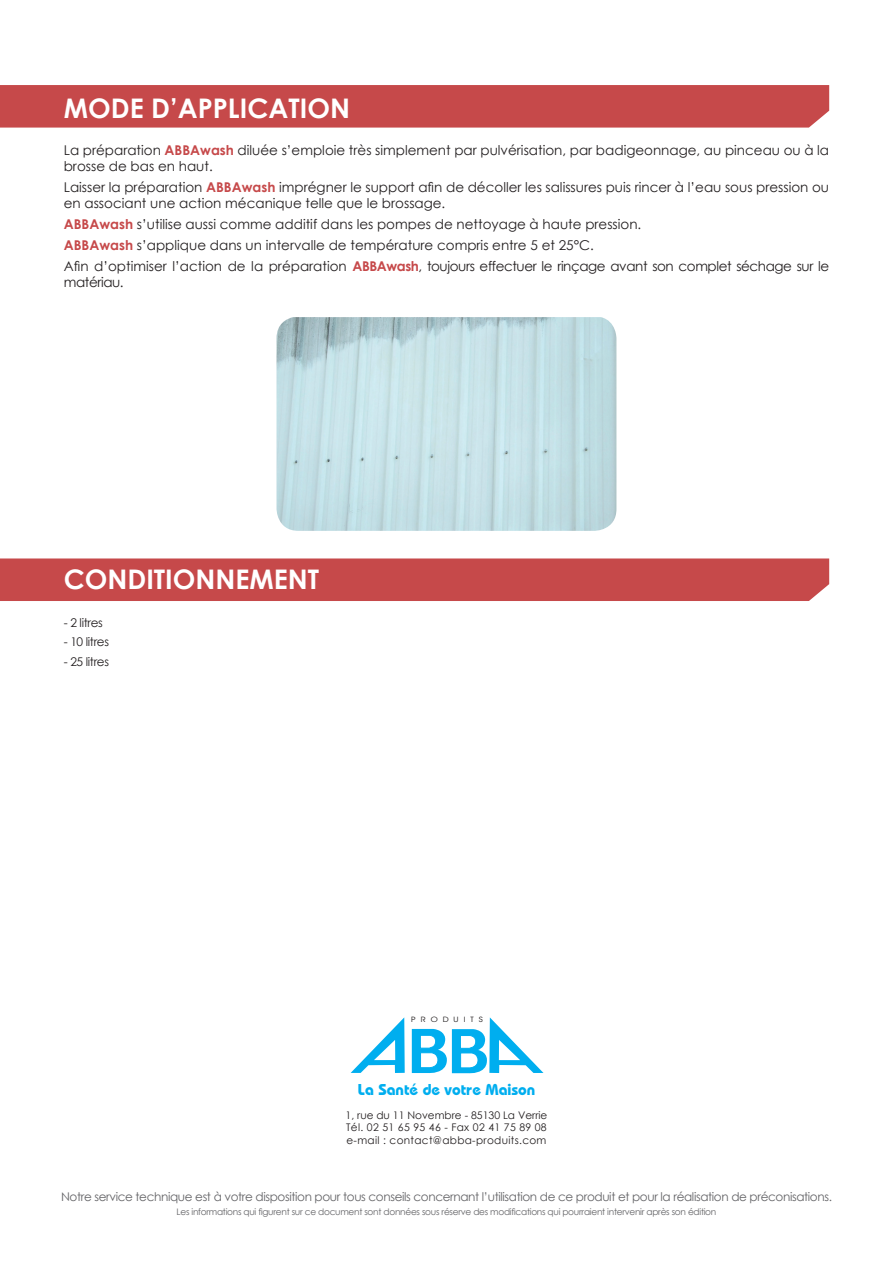
<style>
.page{position:relative;width:893px;height:1263px;background:#fff}
.page>*{position:absolute;margin:0;border:0;box-sizing:border-box;transform-origin:0 0}
.t1{font:700 27px "Century Gothic";color:#fff}
.t2{font:700 15.75px "Bauhaus IT Cby BT";color:#00aeef}
.t3{font:13.5px/16.5px "Century Gothic";color:#231f20}
.t4{font:13.5px "Century Gothic";letter-spacing:-.03em;color:#231f20}
.t5{font:12px "Century Gothic";letter-spacing:-.03em;color:#636366}
.t6{font:12px "Century Gothic";letter-spacing:-.03em;color:#231f20}
.t7{font:10.5px/12.6px "Century Gothic";letter-spacing:.03em;color:#231f20;text-align:justify}
.t8{font:9px "Century Gothic";letter-spacing:-.03em;color:#636366}
.t9{font:7.5px "Avant Garde IT Cby BT";letter-spacing:.565em;color:#231f20;scale:1.19 1}
.s1{font-weight:700;color:#c6494a}
</style>
<div class="page">
<div style="left:0;top:558px;width:829px;height:43px;background:#c6494a"></div>
<div style="left:0;top:85px;width:829px;height:43px;background:#c6494a"></div>
<img style="left:276px;top:317px;width:340px;height:214px">
<svg style="left:351px;top:1017px;width:54px;height:56px"></svg>
<svg style="left:412px;top:1017px;width:131px;height:57px"></svg>
<h1 class="t1" style="left:64px;top:88px;width:283px">MODE d’application</h1>
<p class="t3" style="left:64px;top:141px;width:767px">La préparation <span class="s1">ABBAwash</span> diluée s’emploie très simplement par pulvérisation, par badigeonnage, au pinceau ou à la brosse de bas en haut.</p>
<p class="t3" style="left:64px;top:179px;width:767px">Laisser la préparation <span class="s1">ABBAwash</span> imprégner le support afin de décoller les salissures puis rincer à l’eau sous pression ou en associant une action mécanique telle que le brossage.</p>
<p class="t3" style="left:64px;top:214px;width:767px;line-height:20.7px"><span class="s1">ABBAwash</span> s’utilise aussi comme additif dans les pompes de nettoyage à haute pression.<br><span class="s1">ABBAwash</span> s’applique dans un intervalle de température compris entre 5 et 25°C.<br>Afin d’optimiser l’action de la préparation <span class="s1">ABBAwash</span>, toujours effectuer le rinçage avant son complet séchage sur le</p>
<p class="t4" style="left:64px;top:273px;width:61px">matériau.</p>
<h1 class="t1" style="left:64px;top:559px;width:257px">conditionn ement</h1>
<p class="t6" style="left:64px;top:614px;width:40px">- 2 litres</p>
<p class="t6" style="left:64px;top:633px;width:47px">- 10 litres</p>
<p class="t6" style="left:64px;top:653px;width:47px">- 25 litres</p>
<p class="t9" style="left:411px;top:1014px;width:62px">PRODUITS</p>
<p class="t2" style="left:358px;top:1080px;width:179px">La Santé de votre Maison</p>
<p class="t7" style="left:346px;top:1108px;width:203px">1, rue du 11 Novembre - 85130 La Verrie Tél. 02 51 65 95 46 - Fax 02 41 75 89 08 e-mail : contact@abba-produits.com</p>
<p class="t5" style="left:61px;top:1188px;width:772px">Notre service technique est à votre disposition pour tous conseils concernant l’utilisation de ce produit et pour la réalisation de préconisations.</p>
<p class="t8" style="left:177px;top:1205px;width:541px">Les informations qui figurent sur ce document sont données sous réserve des modifications qui pourraient intervenir après son édition</p>
</div>
